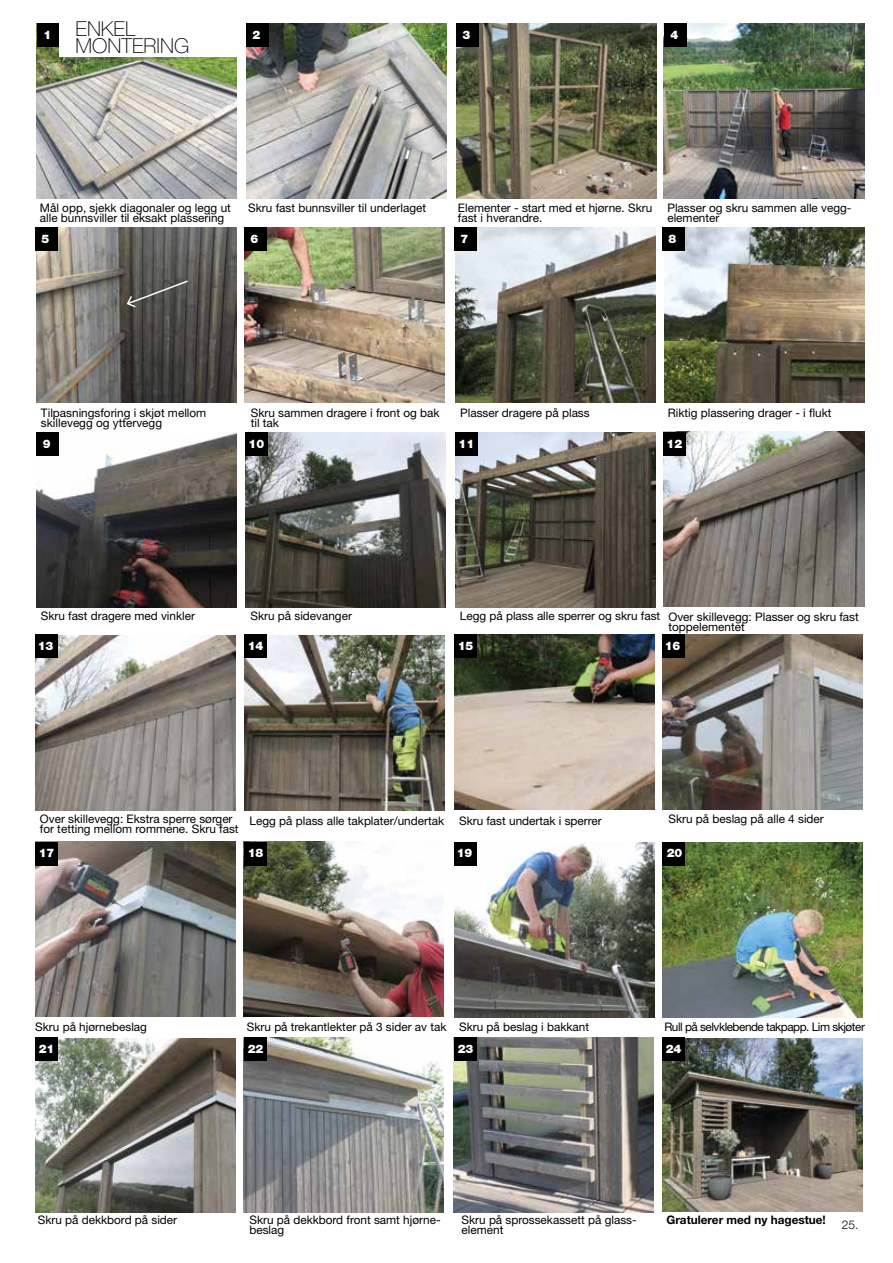
<style>
.page{position:relative;width:893px;height:1263px;background:#fff}
.page>*{position:absolute;margin:0;border:0;box-sizing:border-box;transform-origin:0 0}
.t1{font:100 20.55px/17.7px "Helvetica Neue LT Std";color:#000}
.t2{font:300 12px "Helvetica Neue LT Std";color:#000}
.t3{font:11.7px/10.4px "Helvetica Neue LT Std";color:#000}
.t4{font:900 11.7px "Helvetica Neue LT Std";color:#fff}
.t5{font:11.7px "Helvetica Neue LT Std";letter-spacing:-.04em;color:#000}
.t6{font:700 11.7px "Helvetica Neue LT Std";color:#000}
</style>
<div class="page">
<img style="left:246px;top:23px;width:200px;height:175px">
<img style="left:37px;top:47px;width:200px;height:151px">
<img style="left:456px;top:23px;width:200px;height:175px">
<img style="left:664px;top:23px;width:200px;height:175px">
<img style="left:664px;top:228px;width:200px;height:175px">
<img style="left:36px;top:432px;width:200px;height:175px">
<img style="left:246px;top:432px;width:200px;height:175px">
<img style="left:455px;top:432px;width:200px;height:175px">
<img style="left:245px;top:636px;width:200px;height:174px">
<img style="left:664px;top:431px;width:200px;height:175px">
<img style="left:35px;top:636px;width:200px;height:174px">
<img style="left:662px;top:635px;width:200px;height:175px">
<img style="left:454px;top:842px;width:201px;height:175px">
<img style="left:35px;top:842px;width:200px;height:175px">
<img style="left:244px;top:842px;width:200px;height:175px">
<img style="left:663px;top:842px;width:200px;height:175px">
<img style="left:244px;top:1037px;width:200px;height:175px">
<img style="left:454px;top:635px;width:200px;height:174px">
<img style="left:35px;top:1038px;width:200px;height:174px">
<img style="left:454px;top:1037px;width:200px;height:175px">
<img style="left:36px;top:227px;width:200px;height:175px">
<img style="left:244px;top:227px;width:200px;height:175px">
<img style="left:456px;top:227px;width:200px;height:175px">
<img style="left:663px;top:1038px;width:200px;height:173px">
<div style="left:37px;top:23px;width:22px;height:24px;background:#000"></div>
<div style="left:246px;top:23px;width:22px;height:24px;background:#000"></div>
<div style="left:456px;top:23px;width:22px;height:24px;background:#000"></div>
<div style="left:664px;top:23px;width:22px;height:24px;background:#000"></div>
<div style="left:35px;top:227px;width:22px;height:24px;background:#000"></div>
<div style="left:244px;top:227px;width:22px;height:24px;background:#000"></div>
<div style="left:454px;top:227px;width:22px;height:24px;background:#000"></div>
<div style="left:662px;top:227px;width:22px;height:24px;background:#000"></div>
<div style="left:36px;top:432px;width:22px;height:24px;background:#000"></div>
<div style="left:245px;top:432px;width:22px;height:24px;background:#000"></div>
<div style="left:455px;top:432px;width:22px;height:24px;background:#000"></div>
<div style="left:663px;top:432px;width:22px;height:24px;background:#000"></div>
<div style="left:35px;top:635px;width:23px;height:23px;background:#000"></div>
<div style="left:244px;top:635px;width:23px;height:23px;background:#000"></div>
<div style="left:454px;top:635px;width:23px;height:23px;background:#000"></div>
<div style="left:662px;top:635px;width:23px;height:23px;background:#000"></div>
<div style="left:35px;top:842px;width:23px;height:23px;background:#000"></div>
<div style="left:244px;top:842px;width:23px;height:23px;background:#000"></div>
<div style="left:454px;top:842px;width:23px;height:23px;background:#000"></div>
<div style="left:662px;top:842px;width:23px;height:23px;background:#000"></div>
<div style="left:35px;top:1037px;width:23px;height:24px;background:#000"></div>
<div style="left:244px;top:1037px;width:23px;height:24px;background:#000"></div>
<div style="left:454px;top:1037px;width:23px;height:24px;background:#000"></div>
<div style="left:662px;top:1037px;width:23px;height:24px;background:#000"></div>
<div style="left:59px;top:18px;width:178px;height:39px;background:#fff"></div>
<svg style="left:126px;top:279px;width:63px;height:30px;background:#5a5a55"></svg>
<h1 class="t1" style="left:76px;top:19px;width:115px">ENKEL<br>MONTERING</h1>
<p class="t4" style="left:44px;top:27px;width:9px">1</p>
<p class="t4" style="left:253px;top:27px;width:9px">2</p>
<p class="t4" style="left:463px;top:27px;width:9px">3</p>
<p class="t4" style="left:671px;top:27px;width:9px">4</p>
<p class="t3" style="left:40px;top:202px;width:193px">Mål opp, sjekk diagonaler og legg ut alle bunnsviller til eksakt plassering</p>
<p class="t3" style="left:248px;top:202px;width:179px">Skru fast bunnsviller til underlaget</p>
<p class="t3" style="left:458px;top:202px;width:196px">Elementer - start med et hjørne. Skru fast i hverandre.</p>
<p class="t3" style="left:667px;top:202px;width:186px">Plasser og skru sammen alle vegg&shy;elementer</p>
<p class="t4" style="left:42px;top:231px;width:9px">5</p>
<p class="t4" style="left:251px;top:231px;width:9px">6</p>
<p class="t4" style="left:461px;top:231px;width:9px">7</p>
<p class="t4" style="left:669px;top:231px;width:9px">8</p>
<p class="t3" style="left:41px;top:407px;width:167px">Tilpasningsforing i skjøt mellom skillevegg og yttervegg</p>
<p class="t3" style="left:251px;top:407px;width:190px">Skru sammen dragere i front og bak til tak</p>
<p class="t3" style="left:460px;top:407px;width:131px">Plasser dragere på plass</p>
<p class="t3" style="left:668px;top:407px;width:165px">Riktig plassering drager - i flukt</p>
<p class="t4" style="left:43px;top:436px;width:9px">9</p>
<p class="t4" style="left:249px;top:436px;width:17px">10</p>
<p class="t4" style="left:459px;top:436px;width:17px">11</p>
<p class="t4" style="left:666px;top:436px;width:17px">12</p>
<p class="t3" style="left:41px;top:611px;width:156px">Skru fast dragere med vinkler</p>
<p class="t3" style="left:250px;top:611px;width:103px">Skru på sidevanger</p>
<p class="t3" style="left:668px;top:611px;width:192px;text-indent:-209px">Legg på plass alle sperrer og skru fast Over skillevegg: Plasser og skru fast toppelementet</p>
<p class="t4" style="left:38px;top:639px;width:17px">13</p>
<p class="t4" style="left:248px;top:639px;width:17px">14</p>
<p class="t4" style="left:458px;top:639px;width:17px">15</p>
<p class="t4" style="left:665px;top:639px;width:17px">16</p>
<p class="t3" style="left:40px;top:814px;width:200px">Over skillevegg: Ekstra sperre sørger for tetting mellom rommene. Skru fast</p>
<p class="t3" style="left:250px;top:816px;width:196px">Legg på plass alle takplater/undertak</p>
<p class="t3" style="left:459px;top:816px;width:144px">Skru fast undertak i sperrer</p>
<p class="t3" style="left:668px;top:814px;width:157px">Skru på beslag på alle 4 sider</p>
<p class="t4" style="left:39px;top:846px;width:17px">17</p>
<p class="t4" style="left:248px;top:846px;width:17px">18</p>
<p class="t4" style="left:457px;top:846px;width:17px">19</p>
<p class="t4" style="left:667px;top:846px;width:17px">20</p>
<p class="t3" style="left:35px;top:1021px;width:113px">Skru på hjørnebeslag</p>
<p class="t3" style="left:247px;top:1021px;width:344px">Skru på trekantlekter på 3 sider av tak Skru på beslag i bakkant</p>
<p class="t5" style="left:664px;top:1019px;width:202px">Rull på selvklebende takpapp. Lim skjøter</p>
<p class="t4" style="left:39px;top:1042px;width:17px">21</p>
<p class="t4" style="left:248px;top:1042px;width:17px">22</p>
<p class="t4" style="left:458px;top:1042px;width:17px">23</p>
<p class="t4" style="left:666px;top:1042px;width:17px">24</p>
<p class="t3" style="left:38px;top:1214px;width:141px">Skru på dekkbord på sider</p>
<p class="t3" style="left:249px;top:1214px;width:193px">Skru på dekkbord front samt hjørne&shy;beslag</p>
<p class="t3" style="left:462px;top:1214px;width:177px">Skru på sprossekassett på glass&shy;element</p>
<p class="t6" style="left:666px;top:1212px;width:161px">Gratulerer med ny hagestue!</p>
<p class="t2" style="left:842px;top:1217px;width:18px">25.</p>
</div>
